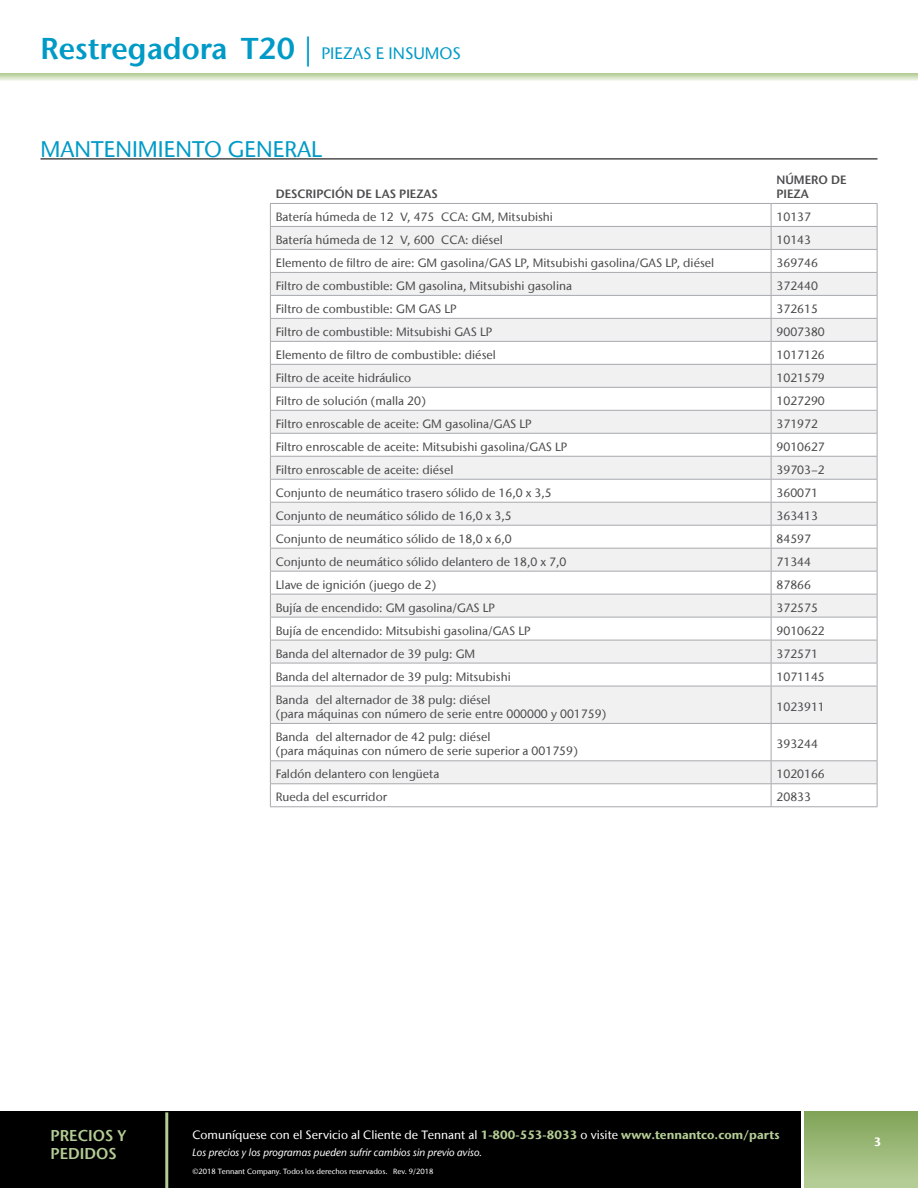
<style>
.page{position:relative;width:918px;height:1188px;background:#fff}
.page>*{position:absolute;margin:0;border:0;box-sizing:border-box;transform-origin:0 0}
.t1{font:600 30px "Stone Sans IIITC Com";color:#009ac7}
.t2{font:500 22.5px "Stone Sans IIITC Com";color:#009ac7}
.t3{font:600 15.6px/18px "Stone Sans IIITC Com";color:#b4cc95}
.t4{font:500 12px/14.4px "Stone Sans IIITC Com";color:#4d4d4f}
.t5{font:500 12px "Stone Sans IIITC Com";color:#fff}
.t6{font:600 12px/14.4px "Stone Sans IIITC Com";color:#4d4d4f}
.t7{font:700 12px "Stone Sans IIITC Com";color:#fff}
.t8{font:italic 500 10.5px "Stone Sans IIITC Com";color:#fff}
.t9{font:500 7.5px "Stone Sans IIITC Com";color:#fff}
.s1{font-weight:500}
.s2{font-weight:500;font-size:16.5px}
.s3{font-weight:700;color:#b4cc95}
</style>
<div class="page">
<svg style="left:0;top:73px;width:918px;height:8px;background:#d2e0bf"></svg>
<hr style="left:40px;top:158px;width:838px;height:2px;background:#4d4d4f">
<svg style="left:271px;top:227px;width:606px;height:556px;fill:#f1f1f2"></svg>
<hr style="left:270px;top:226px;width:501px;height:1px;background:#a7a9ac">
<hr style="left:771px;top:226px;width:107px;height:1px;background:#a7a9ac">
<hr style="left:270px;top:249px;width:501px;height:1px;background:#a7a9ac">
<hr style="left:771px;top:249px;width:107px;height:1px;background:#a7a9ac">
<hr style="left:270px;top:272px;width:501px;height:1px;background:#a7a9ac">
<hr style="left:771px;top:272px;width:107px;height:1px;background:#a7a9ac">
<hr style="left:270px;top:295px;width:501px;height:1px;background:#a7a9ac">
<hr style="left:771px;top:295px;width:107px;height:1px;background:#a7a9ac">
<hr style="left:270px;top:318px;width:501px;height:1px;background:#a7a9ac">
<hr style="left:771px;top:318px;width:107px;height:1px;background:#a7a9ac">
<hr style="left:270px;top:341px;width:501px;height:1px;background:#a7a9ac">
<hr style="left:771px;top:341px;width:107px;height:1px;background:#a7a9ac">
<hr style="left:270px;top:364px;width:501px;height:1px;background:#a7a9ac">
<hr style="left:771px;top:364px;width:107px;height:1px;background:#a7a9ac">
<hr style="left:270px;top:387px;width:501px;height:1px;background:#a7a9ac">
<hr style="left:771px;top:387px;width:107px;height:1px;background:#a7a9ac">
<hr style="left:270px;top:410px;width:501px;height:1px;background:#a7a9ac">
<hr style="left:771px;top:410px;width:107px;height:1px;background:#a7a9ac">
<hr style="left:270px;top:433px;width:501px;height:1px;background:#a7a9ac">
<hr style="left:771px;top:433px;width:107px;height:1px;background:#a7a9ac">
<hr style="left:270px;top:456px;width:501px;height:1px;background:#a7a9ac">
<hr style="left:771px;top:456px;width:107px;height:1px;background:#a7a9ac">
<hr style="left:270px;top:479px;width:501px;height:1px;background:#a7a9ac">
<hr style="left:771px;top:479px;width:107px;height:1px;background:#a7a9ac">
<hr style="left:270px;top:502px;width:501px;height:1px;background:#a7a9ac">
<hr style="left:771px;top:502px;width:107px;height:1px;background:#a7a9ac">
<hr style="left:270px;top:525px;width:501px;height:1px;background:#a7a9ac">
<hr style="left:771px;top:525px;width:107px;height:1px;background:#a7a9ac">
<hr style="left:270px;top:548px;width:501px;height:1px;background:#a7a9ac">
<hr style="left:771px;top:548px;width:107px;height:1px;background:#a7a9ac">
<hr style="left:270px;top:571px;width:501px;height:1px;background:#a7a9ac">
<hr style="left:771px;top:571px;width:107px;height:1px;background:#a7a9ac">
<hr style="left:270px;top:594px;width:501px;height:1px;background:#a7a9ac">
<hr style="left:771px;top:594px;width:107px;height:1px;background:#a7a9ac">
<hr style="left:270px;top:617px;width:501px;height:1px;background:#a7a9ac">
<hr style="left:771px;top:617px;width:107px;height:1px;background:#a7a9ac">
<hr style="left:270px;top:640px;width:501px;height:1px;background:#a7a9ac">
<hr style="left:771px;top:640px;width:107px;height:1px;background:#a7a9ac">
<hr style="left:270px;top:663px;width:501px;height:1px;background:#a7a9ac">
<svg style="left:270px;top:204px;width:1px;height:482px"></svg>
<hr style="left:771px;top:663px;width:107px;height:1px;background:#a7a9ac">
<svg style="left:771px;top:204px;width:1px;height:482px"></svg>
<svg style="left:877px;top:204px;width:1px;height:482px"></svg>
<hr style="left:270px;top:686px;width:501px;height:1px;background:#a7a9ac">
<hr style="left:270px;top:686px;width:1px;height:37px;background:#a7a9ac">
<hr style="left:771px;top:686px;width:107px;height:1px;background:#a7a9ac">
<hr style="left:771px;top:686px;width:1px;height:37px;background:#a7a9ac">
<hr style="left:877px;top:686px;width:1px;height:37px;background:#a7a9ac">
<hr style="left:270px;top:723px;width:501px;height:1px;background:#a7a9ac">
<hr style="left:270px;top:724px;width:1px;height:36px;background:#a7a9ac">
<hr style="left:771px;top:723px;width:107px;height:1px;background:#a7a9ac">
<hr style="left:771px;top:724px;width:1px;height:36px;background:#a7a9ac">
<hr style="left:877px;top:724px;width:1px;height:36px;background:#a7a9ac">
<hr style="left:270px;top:760px;width:501px;height:1px;background:#a7a9ac">
<hr style="left:771px;top:760px;width:107px;height:1px;background:#a7a9ac">
<hr style="left:270px;top:783px;width:501px;height:1px;background:#a7a9ac">
<svg style="left:270px;top:761px;width:1px;height:45px"></svg>
<hr style="left:771px;top:783px;width:107px;height:1px;background:#a7a9ac">
<svg style="left:771px;top:761px;width:1px;height:45px"></svg>
<svg style="left:877px;top:761px;width:1px;height:45px"></svg>
<hr style="left:270px;top:806px;width:501px;height:1px;background:#a7a9ac">
<hr style="left:771px;top:806px;width:107px;height:1px;background:#a7a9ac">
<hr style="left:270px;top:203px;width:501px;height:1px;background:#a7a9ac">
<hr style="left:771px;top:203px;width:107px;height:1px;background:#a7a9ac">
<div style="left:0;top:1111px;width:803px;height:77px;background:#000"></div>
<div style="left:803px;top:1111px;width:115px;height:77px;background:#b4cc95"></div>
<div style="left:803px;top:1111px;width:115px;height:68px;background:linear-gradient(to bottom,#7fa356,#b2ca93)"></div>
<hr style="left:165px;top:1112px;width:3px;height:76px;background:#b4cc95">
<hr style="left:801px;top:1103px;width:3px;height:85px;background:#fff">
<h1 class="t1" style="left:40px;top:29px;width:422px">Restregadora T20 <span class="s1">|</span> <span class="s2">PIEZAS E INSUMOS</span></h1>
<h2 class="t2" style="left:40px;top:135px;width:283px">MANTENIMIENTO GENERAL</h2>
<p class="t6" style="left:276px;top:186px;width:163px">DESCRIPCIÓN DE LAS PIEZAS</p>
<p class="t6" style="left:777px;top:172px;width:72px">NÚMERO DE<br>PIEZA</p>
<p class="t4" style="left:276px;top:210px;width:279px">Batería húmeda de 12 V, 475 CCA: GM, Mitsubishi</p>
<p class="t4" style="left:777px;top:210px;width:36px">10137</p>
<p class="t4" style="left:276px;top:232px;width:229px">Batería húmeda de 12 V, 600 CCA: diésel</p>
<p class="t4" style="left:777px;top:232px;width:36px">10143</p>
<p class="t4" style="left:276px;top:255px;width:440px">Elemento de filtro de aire: GM gasolina/GAS LP, Mitsubishi gasolina/GAS LP, diésel</p>
<p class="t4" style="left:777px;top:255px;width:43px">369746</p>
<p class="t4" style="left:276px;top:278px;width:298px">Filtro de combustible: GM gasolina, Mitsubishi gasolina</p>
<p class="t4" style="left:777px;top:278px;width:43px">372440</p>
<p class="t4" style="left:276px;top:301px;width:183px">Filtro de combustible: GM GAS LP</p>
<p class="t4" style="left:777px;top:301px;width:43px">372615</p>
<p class="t4" style="left:276px;top:324px;width:218px">Filtro de combustible: Mitsubishi GAS LP</p>
<p class="t4" style="left:777px;top:324px;width:50px">9007380</p>
<p class="t4" style="left:276px;top:347px;width:222px">Elemento de filtro de combustible: diésel</p>
<p class="t4" style="left:777px;top:347px;width:50px">1017126</p>
<p class="t4" style="left:276px;top:370px;width:137px">Filtro de aceite hidráulico</p>
<p class="t4" style="left:777px;top:370px;width:50px">1021579</p>
<p class="t4" style="left:276px;top:393px;width:152px">Filtro de solución (malla 20)</p>
<p class="t4" style="left:777px;top:393px;width:50px">1027290</p>
<p class="t4" style="left:276px;top:416px;width:258px">Filtro enroscable de aceite: GM gasolina/GAS LP</p>
<p class="t4" style="left:777px;top:416px;width:43px">371972</p>
<p class="t4" style="left:276px;top:439px;width:293px">Filtro enroscable de aceite: Mitsubishi gasolina/GAS LP</p>
<p class="t4" style="left:777px;top:439px;width:50px">9010627</p>
<p class="t4" style="left:276px;top:462px;width:179px">Filtro enroscable de aceite: diésel</p>
<p class="t4" style="left:777px;top:462px;width:50px">39703−2</p>
<p class="t4" style="left:276px;top:485px;width:278px">Conjunto de neumático trasero sólido de 16,0 x 3,5</p>
<p class="t4" style="left:777px;top:485px;width:43px">360071</p>
<p class="t4" style="left:276px;top:508px;width:238px">Conjunto de neumático sólido de 16,0 x 3,5</p>
<p class="t4" style="left:777px;top:508px;width:43px">363413</p>
<p class="t4" style="left:276px;top:531px;width:238px">Conjunto de neumático sólido de 18,0 x 6,0</p>
<p class="t4" style="left:777px;top:531px;width:36px">84597</p>
<p class="t4" style="left:276px;top:554px;width:292px">Conjunto de neumático sólido delantero de 18,0 x 7,0</p>
<p class="t4" style="left:777px;top:554px;width:36px">71344</p>
<p class="t4" style="left:276px;top:577px;width:162px">Llave de ignición (juego de 2)</p>
<p class="t4" style="left:777px;top:577px;width:36px">87866</p>
<p class="t4" style="left:276px;top:600px;width:221px">Bujía de encendido: GM gasolina/GAS LP</p>
<p class="t4" style="left:777px;top:600px;width:43px">372575</p>
<p class="t4" style="left:276px;top:623px;width:256px">Bujía de encendido: Mitsubishi gasolina/GAS LP</p>
<p class="t4" style="left:777px;top:623px;width:50px">9010622</p>
<p class="t4" style="left:276px;top:646px;width:201px">Banda del alternador de 39 pulg: GM</p>
<p class="t4" style="left:777px;top:646px;width:43px">372571</p>
<p class="t4" style="left:276px;top:669px;width:237px">Banda del alternador de 39 pulg: Mitsubishi</p>
<p class="t4" style="left:777px;top:669px;width:50px">1071145</p>
<p class="t4" style="left:276px;top:692px;width:332px">Banda del alternador de 38 pulg: diésel<br>(para máquinas con número de serie entre 000000 y 001759)</p>
<p class="t4" style="left:777px;top:699px;width:50px">1023911</p>
<p class="t4" style="left:276px;top:729px;width:304px">Banda del alternador de 42 pulg: diésel<br>(para máquinas con número de serie superior a 001759)</p>
<p class="t4" style="left:777px;top:737px;width:43px">393244</p>
<p class="t4" style="left:276px;top:767px;width:165px">Faldón delantero con lengüeta</p>
<p class="t4" style="left:777px;top:767px;width:50px">1020166</p>
<p class="t4" style="left:276px;top:790px;width:113px">Rueda del escurridor</p>
<p class="t4" style="left:777px;top:790px;width:36px">20833</p>
<h3 class="t3" style="left:51px;top:1126px;width:77px">PRECIOS Y<br>PEDIDOS</h3>
<p class="t7" style="left:874px;top:1134px;width:9px">3</p>
<p class="t5" style="left:192px;top:1127px;width:589px">Comuníquese con el Servicio al Cliente de Tennant al <span class="s3">1-800-553-8033</span> o visite <span class="s3">www.tennantco.com/parts</span></p>
<p class="t8" style="left:192px;top:1146px;width:291px">Los precios y los programas pueden sufrir cambios sin previo aviso.</p>
<p class="t9" style="left:192px;top:1167px;width:242px">©2018 Tennant Company. Todos los derechos reservados. Rev. 9/2018</p>
</div>
